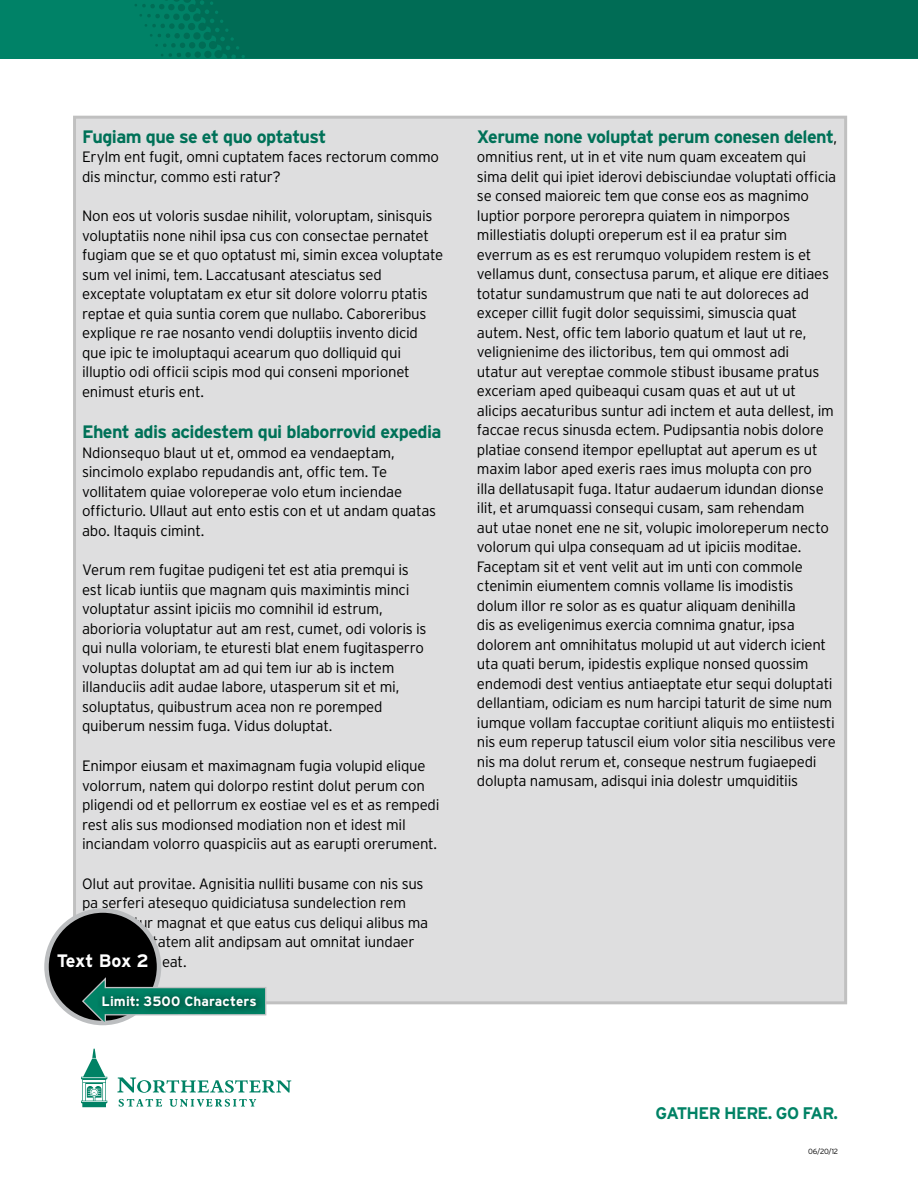
<style>
.page{position:relative;width:918px;height:1188px;background:#fff}
.page>*{position:absolute;margin:0;border:0;box-sizing:border-box;transform-origin:0 0}
.t1{font:700 18px "Interstate";letter-spacing:-.035em;color:#008265}
.t2{font:700 18px "Interstate";color:#fff}
.t3{font:700 16.8px "Interstate";letter-spacing:-.04em;color:#008265}
.t4{font:300 15px/19.5px "Interstate";letter-spacing:-.015em;color:#000}
.t5{font:700 13.5px "Interstate";letter-spacing:.01em;color:#fff}
.t6{font:300 7.5px "Interstate";color:#000}
.s1{font-weight:300;font-size:15px;color:#000}
</style>
<div class="page">
<div style="left:0;top:0;width:918px;height:58px;background:#008267"></div>
<svg style="left:125px;top:0;width:793px;height:59px;fill:#006c55"></svg>
<svg style="left:81px;top:1049px;width:26px;height:58px"></svg>
<svg style="left:117px;top:1077px;width:174px;height:16px"></svg>
<svg style="left:119px;top:1099px;width:43px;height:8px"></svg>
<svg style="left:170px;top:1099px;width:86px;height:8px"></svg>
<div style="left:75px;top:117px;width:771px;height:886px;background:#dededf"></div>
<div style="left:47px;top:911px;width:112px;height:112px;background:#000;border-radius:50%"></div>
<div style="left:44px;top:908px;width:117px;height:117px;border:4px solid #bcbec0;border-radius:50%"></div>
<svg style="left:81px;top:977px;width:186px;height:49px"></svg>
<div style="left:97px;top:990px;width:168px;height:26px;background:#000;opacity:.75"></div>
<p class="t1" style="left:82px;top:125px;width:246px">Fugiam que se et quo optatust</p>
<p class="t4" style="left:82px;top:147px;width:359px">EryIm ent fugit, omni cuptatem faces rectorum commo dis minctur, commo esti ratur?</p>
<p class="t4" style="left:82px;top:206px;width:363px">Non eos ut voloris susdae nihilit, voloruptam, sinisquis voluptatiis none nihil ipsa cus con consectae pernatet fugiam que se et quo optatust mi, simin excea voluptate sum vel inimi, tem. Laccatusant atesciatus sed exceptate voluptatam ex etur sit dolore volorru ptatis reptae et quia suntia corem que nullabo. Caboreribus explique re rae nosanto vendi doluptiis invento dicid que ipic te imoluptaqui acearum quo dolliquid qui illuptio odi officii scipis mod qui conseni mporionet enimust eturis ent.</p>
<p class="t1" style="left:82px;top:421px;width:361px">Ehent adis acidestem qui blaborrovid expedia</p>
<p class="t4" style="left:82px;top:442px;width:356px">Ndionsequo blaut ut et, ommod ea vendaeptam, sincimolo explabo repudandis ant, offic tem. Te vollitatem quiae voloreperae volo etum inciendae officturio. Ullaut aut ento estis con et ut andam quatas abo. Itaquis cimint.</p>
<p class="t4" style="left:82px;top:560px;width:346px">Verum rem fugitae pudigeni tet est atia premqui is est licab iuntiis que magnam quis maximintis minci voluptatur assint ipiciis mo comnihil id estrum, aborioria voluptatur aut am rest, cumet, odi voloris is qui nulla voloriam, te eturesti blat enem fugitasperro voluptas doluptat am ad qui tem iur ab is inctem illanduciis adit audae labore, utasperum sit et mi, soluptatus, quibustrum acea non re poremped quiberum nessim fuga. Vidus doluptat.</p>
<p class="t4" style="left:82px;top:756px;width:359px">Enimpor eiusam et maximagnam fugia volupid elique volorrum, natem qui dolorpo restint dolut perum con pligendi od et pellorrum ex eostiae vel es et as rempedi rest alis sus modionsed modiation non et idest mil inciandam volorro quaspiciis aut as earupti orerument.</p>
<p class="t4" style="left:82px;top:874px;width:348px">Olut aut provitae. Agnisitia nulliti busame con nis sus pa serferi atesequo quidiciatusa sundelection rem culluptatur magnat et que eatus cus deliqui alibus ma exerspic totatem alit andipsam aut omnitat iundaer speliquid ex eat.</p>
<p class="t2" style="left:57px;top:949px;width:94px">Text Box 2</p>
<p class="t5" style="left:102px;top:993px;width:157px">Limit: 3500 Characters</p>
<p class="t1" style="left:477px;top:125px;width:362px">Xerume none voluptat perum conesen delent<span class="s1">,</span></p>
<p class="t4" style="left:477px;top:147px;width:361px">omnitius rent, ut in et vite num quam exceatem qui sima delit qui ipiet iderovi debisciundae voluptati officia se consed maioreic tem que conse eos as magnimo luptior porpore perorepra quiatem in nimporpos millestiatis dolupti oreperum est il ea pratur sim everrum as es est rerumquo volupidem restem is et vellamus dunt, consectusa parum, et alique ere ditiaes totatur sundamustrum que nati te aut doloreces ad exceper cillit fugit dolor sequissimi, simuscia quat autem. Nest, offic tem laborio quatum et laut ut re, velignienime des ilictoribus, tem qui ommost adi<br>utatur aut vereptae commole stibust ibusame pratus exceriam aped quibeaqui cusam quas et aut ut ut alicips aecaturibus suntur adi inctem et auta dellest, im faccae recus sinusda ectem. Pudipsantia nobis dolore platiae consend itempor epelluptat aut aperum es ut maxim labor aped exeris raes imus molupta con pro<br>illa dellatusapit fuga. Itatur audaerum idundan dionse ilit, et arumquassi consequi cusam, sam rehendam<br>aut utae nonet ene ne sit, volupic imoloreperum necto volorum qui ulpa consequam ad ut ipiciis moditae.<br>Faceptam sit et vent velit aut im unti con commole ctenimin eiumentem comnis vollame lis imodistis dolum illor re solor as es quatur aliquam denihilla<br>dis as eveligenimus exercia comnima gnatur, ipsa dolorem ant omnihitatus molupid ut aut viderch icient uta quati berum, ipidestis explique nonsed quossim endemodi dest ventius antiaeptate etur sequi doluptati dellantiam, odiciam es num harcipi taturit de sime num iumque vollam faccuptae coritiunt aliquis mo entiistesti nis eum reperup tatuscil eium volor sitia nescilibus vere nis ma dolut rerum et, conseque nestrum fugiaepedi dolupta namusam, adisqui inia dolestr umquiditiis</p>
<p class="t3" style="left:656px;top:1103px;width:184px">gather here. Go Far.</p>
<p class="t6" style="left:808px;top:1147px;width:31px">06/20/12</p>
</div>
